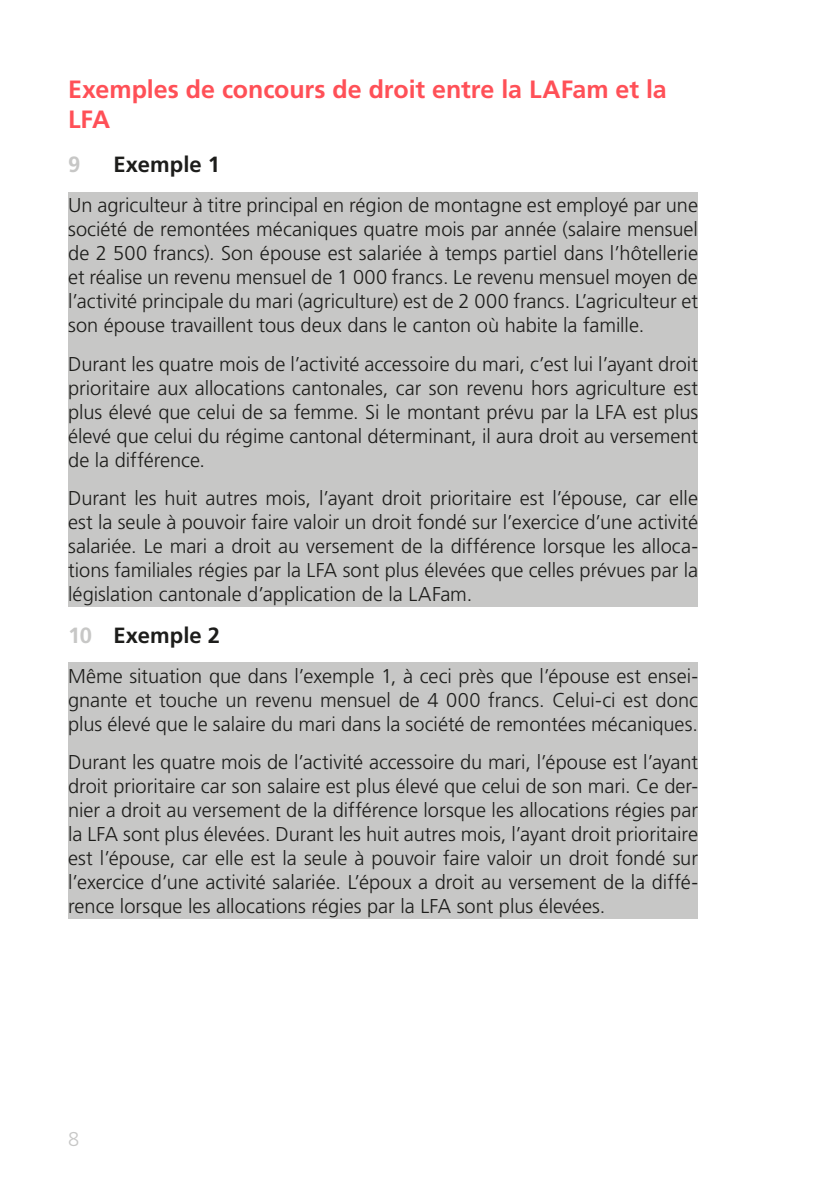
<style>
.page{position:relative;width:840px;height:1191px;background:#fff}
.page>*{position:absolute;margin:0;border:0;box-sizing:border-box;transform-origin:0 0}
.Texttitel{font:700 25px/30px "Frutiger LT Std";letter-spacing:-.005em;color:#ff5057}
.t1{font:700 22px "Frutiger LT Std";color:#1d1d1b}
.t2{font:700 22px "Frutiger LT Std";color:#c7c7c6}
.Grundtext{font:300 20px/24px "Frutiger LT Std";letter-spacing:-.005em;color:#1d1d1b;text-align:justify}
.t3{font:300 20px "Frutiger LT Std";color:#c7c7c6}
.s1{color:#c7c7c6}
</style>
<div class="page">
<div style="left:68px;top:192px;width:629px;height:414px;background:#c7c7c6"></div>
<div style="left:68px;top:662px;width:629px;height:256px;background:#c7c7c6"></div>
<p class="Texttitel" style="left:68px;top:74px;width:600px">Exemples de concours de droit entre la LAFam et la<br>LFA</p>
<p class="t2" style="left:68px;top:152px;width:14px">9</p>
<p class="t1" style="left:113px;top:152px;width:108px">Exemple 1</p>
<p class="Grundtext" style="left:68px;top:194px;width:631px">Un agriculteur à titre principal en région de montagne est employé par une société de remontées mécaniques quatre mois par année (salaire mensuel de 2 500 francs). Son épouse est salariée à temps partiel dans l’hôtellerie et réalise un revenu mensuel de 1 000 francs. Le revenu mensuel moyen de l’activité principale du mari (agriculture) est de 2 000 francs. L’agriculteur et son épouse travaillent tous deux dans le canton où habite la famille.</p>
<p class="Grundtext" style="left:68px;top:352px;width:631px">Durant les quatre mois de l’activité accessoire du mari, c’est lui l’ayant droit prioritaire aux allocations cantonales, car son revenu hors agriculture est plus élevé que celui de sa femme. Si le montant prévu par la LFA est plus élevé que celui du régime cantonal déterminant, il aura droit au versement de la différence.</p>
<p class="Grundtext" style="left:68px;top:486px;width:631px">Durant les huit autres mois, l’ayant droit prioritaire est l’épouse, car elle est la seule à pouvoir faire valoir un droit fondé sur l’exercice d’une activité salariée. Le mari a droit au versement de la différence lorsque les alloca&shy;tions familiales régies par la LFA sont plus élevées que celles prévues par la législation cantonale d’application de la LAFam.</p>
<p class="t1" style="left:68px;top:622px;width:153px"><span class="s1">10</span> Exemple 2</p>
<p class="Grundtext" style="left:68px;top:664px;width:631px">Même situation que dans l’exemple 1, à ceci près que l’épouse est ensei&shy;gnante et touche un revenu mensuel de 4 000 francs. Celui-ci est donc plus élevé que le salaire du mari dans la société de remontées mécaniques.</p>
<p class="Grundtext" style="left:68px;top:750px;width:631px">Durant les quatre mois de l’activité accessoire du mari, l’épouse est l’ayant droit prioritaire car son salaire est plus élevé que celui de son mari. Ce der&shy;nier a droit au versement de la différence lorsque les allocations régies par la LFA sont plus élevées. Durant les huit autres mois, l’ayant droit prioritaire est l’épouse, car elle est la seule à pouvoir faire valoir un droit fondé sur l’exercice d’une activité salariée. L’époux a droit au versement de la diffé&shy;rence lorsque les allocations régies par la LFA sont plus élevées.</p>
<p class="t3" style="left:68px;top:1127px;width:13px">8</p>
</div>
